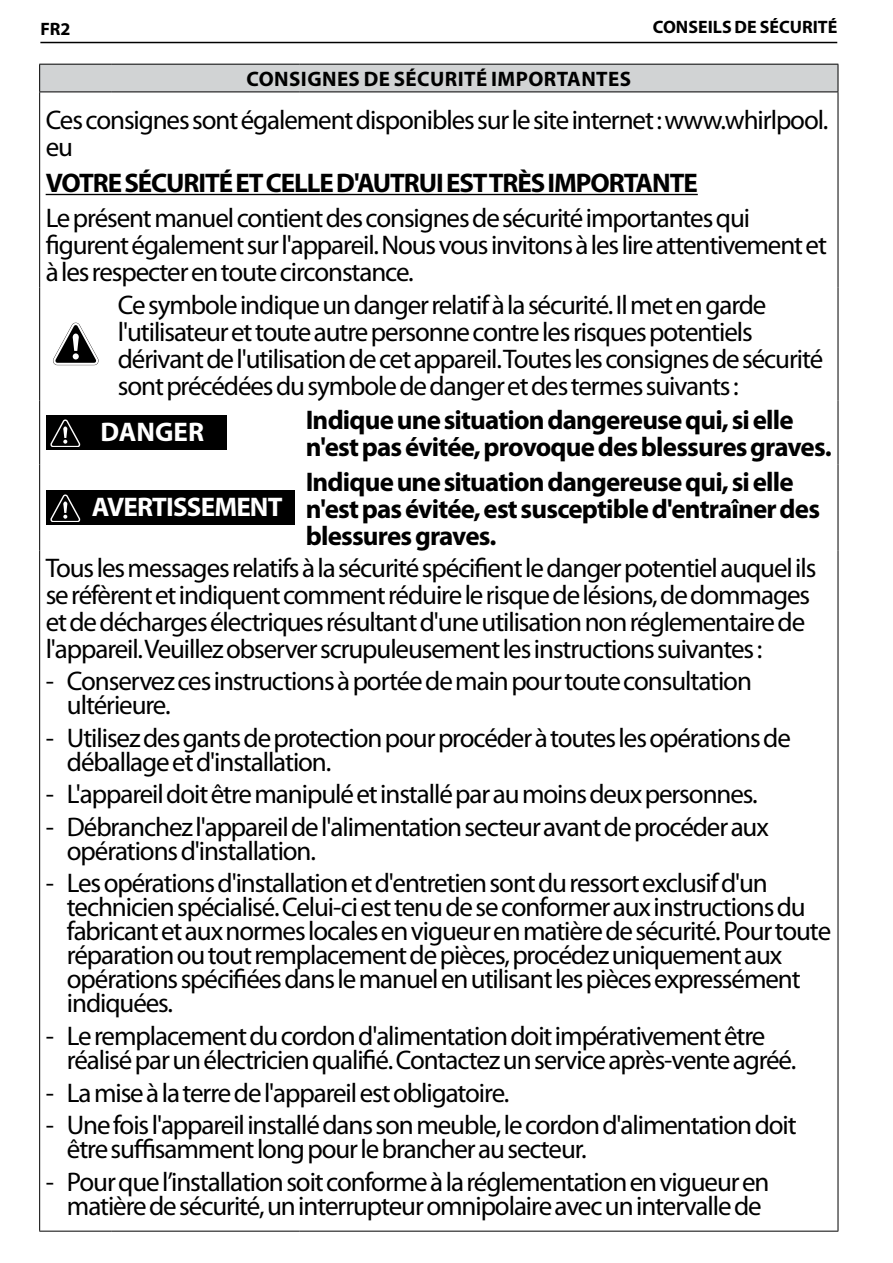
<style>
.page{position:relative;width:893px;height:1263px;background:#fff}
.page>*{position:absolute;margin:0;border:0;box-sizing:border-box;transform-origin:0 0}
.t1{font:27px/24px "Myriad Pro";letter-spacing:-.04em;color:#000}
.t2{font:700 27px/27px "Myriad Pro";letter-spacing:-.03em;color:#000}
.t3{font:700 27px "Myriad Pro";letter-spacing:-.03em;color:#fff}
.t4{font:700 21px "Myriad Pro";letter-spacing:.02em;color:#000}
.t5{font:700 18px "Myriad Pro";color:#000}
</style>
<div class="page">
<hr style="left:40px;top:42px;width:797px;height:1px;background:#000">
<div style="left:40px;top:64px;width:798px;height:28px;background:#d1d3d4"></div>
<svg style="left:838px;top:65px;width:1px;height:27px"></svg>
<hr style="left:838px;top:92px;width:1px;height:195px;background:#000">
<hr style="left:838px;top:287px;width:1px;height:114px;background:#000">
<hr style="left:838px;top:551px;width:1px;height:680px;background:#000">
<hr style="left:39px;top:64px;width:73px;height:1px;background:#000">
<svg style="left:39px;top:65px;width:1px;height:27px"></svg>
<hr style="left:112px;top:64px;width:188px;height:1px;background:#000">
<hr style="left:300px;top:64px;width:538px;height:1px;background:#000">
<hr style="left:39px;top:92px;width:73px;height:1px;background:#000">
<hr style="left:39px;top:92px;width:1px;height:195px;background:#000">
<hr style="left:112px;top:92px;width:188px;height:1px;background:#000">
<hr style="left:300px;top:92px;width:538px;height:1px;background:#000">
<hr style="left:39px;top:287px;width:1px;height:114px;background:#000">
<hr style="left:39px;top:401px;width:1px;height:63px;background:#000">
<hr style="left:838px;top:401px;width:1px;height:63px;background:#000">
<hr style="left:39px;top:464px;width:1px;height:87px;background:#000">
<hr style="left:838px;top:464px;width:1px;height:87px;background:#000">
<hr style="left:39px;top:551px;width:1px;height:680px;background:#000">
<hr style="left:39px;top:1231px;width:73px;height:1px;background:#000">
<hr style="left:112px;top:1231px;width:188px;height:1px;background:#000">
<hr style="left:300px;top:1231px;width:538px;height:1px;background:#000">
<hr style="left:46px;top:194px;width:652px;height:1px;background:#000">
<svg style="left:53px;top:323px;width:46px;height:42px"></svg>
<div style="left:46px;top:415px;width:181px;height:35px;background:#000"></div>
<svg style="left:50px;top:419px;width:30px;height:27px"></svg>
<div style="left:46px;top:490px;width:248px;height:35px;background:#000"></div>
<svg style="left:50px;top:494px;width:30px;height:27px"></svg>
<p class="t5" style="left:40px;top:19px;width:32px">FR2</p>
<p class="t5" style="left:653px;top:17px;width:186px">CONSEILS DE SÉCURITÉ</p>
<p class="t4" style="left:247px;top:67px;width:386px">CONSIGNES DE SÉCURITÉ IMPORTANTES</p>
<p class="t1" style="left:46px;top:107px;width:784px;line-height:27px">Ces consignes sont également disponibles sur le site internet : www.whirlpool. eu</p>
<p class="t2" style="left:46px;top:170px;width:654px">VOTRE SÉCURITÉ ET CELLE D'AUTRUI EST TRÈS IMPORTANTE</p>
<p class="t1" style="left:46px;top:205px;width:783px;line-height:27px">Le présent manuel contient des consignes de sécurité importantes qui figurent également sur l'appareil. Nous vous invitons à les lire attentivement et à les respecter en toute circonstance.</p>
<p class="t1" style="left:118px;top:292px;width:707px;line-height:27px">Ce symbole indique un danger relatif à la sécurité. Il met en garde l'utilisateur et toute autre personne contre les risques potentiels dérivant de l'utilisation de cet appareil. Toutes les consignes de sécurité sont précédées du symbole de danger et des termes suivants:</p>
<p class="t3" style="left:100px;top:417px;width:105px">DANGER</p>
<p class="t2" style="left:306px;top:407px;width:527px">Indique une situation dangereuse qui, si elle n'est pas évitée, provoque des blessures graves.</p>
<p class="t2" style="left:306px;top:468px;width:516px">Indique une situation dangereuse qui, si elle n'est pas évitée, est susceptible d'entraîner des blessures graves.</p>
<p class="t1" style="left:46px;top:555px;width:772px;line-height:27px">Tous les messages relatifs à la sécurité spécifient le danger potentiel auquel ils se réfèrent et indiquent comment réduire le risque de lésions, de dommages et de décharges électriques résultant d'une utilisation non réglementaire de l'appareil. Veuillez observer scrupuleusement les instructions suivantes :</p>
<p class="t1" style="left:67px;top:670px;width:687px;text-indent:-21px">- Conservez ces instructions à portée de main pour toute consultation ultérieure.</p>
<p class="t1" style="left:67px;top:726px;width:725px;text-indent:-21px">- Utilisez des gants de protection pour procéder à toutes les opérations de déballage et d'installation.</p>
<p class="t1" style="left:46px;top:783px;width:714px">- L'appareil doit être manipulé et installé par au moins deux personnes.</p>
<p class="t1" style="left:67px;top:815px;width:703px;text-indent:-21px">- Débranchez l'appareil de l'alimentation secteur avant de procéder aux opérations d'installation.</p>
<p class="t1" style="left:67px;top:872px;width:766px;text-indent:-21px">- Les opérations d'installation et d'entretien sont du ressort exclusif d'un technicien spécialisé. Celui-ci est tenu de se conformer aux instructions du fabricant et aux normes locales en vigueur en matière de sécurité. Pour toute réparation ou tout remplacement de pièces, procédez uniquement aux opérations spécifiées dans le manuel en utilisant les pièces expressément indiquées.</p>
<p class="t1" style="left:67px;top:1024px;width:731px;text-indent:-21px">- Le remplacement du cordon d'alimentation doit impérativement être réalisé par un électricien qualifié. Contactez un service après-vente agréé.</p>
<p class="t1" style="left:46px;top:1081px;width:465px">- La mise à la terre de l'appareil est obligatoire.</p>
<p class="t1" style="left:67px;top:1113px;width:731px;text-indent:-21px">- Une fois l'appareil installé dans son meuble, le cordon d'alimentation doit être suffisamment long pour le brancher au secteur.</p>
<p class="t1" style="left:46px;top:1170px;width:725px;text-align:center">- Pour que l’installation soit conforme à la réglementation en vigueur en matière de sécurité, un interrupteur omnipolaire avec un intervalle de</p>
<p class="t3" style="left:92px;top:492px;width:192px">AVERTISSEMENT</p>
</div>
